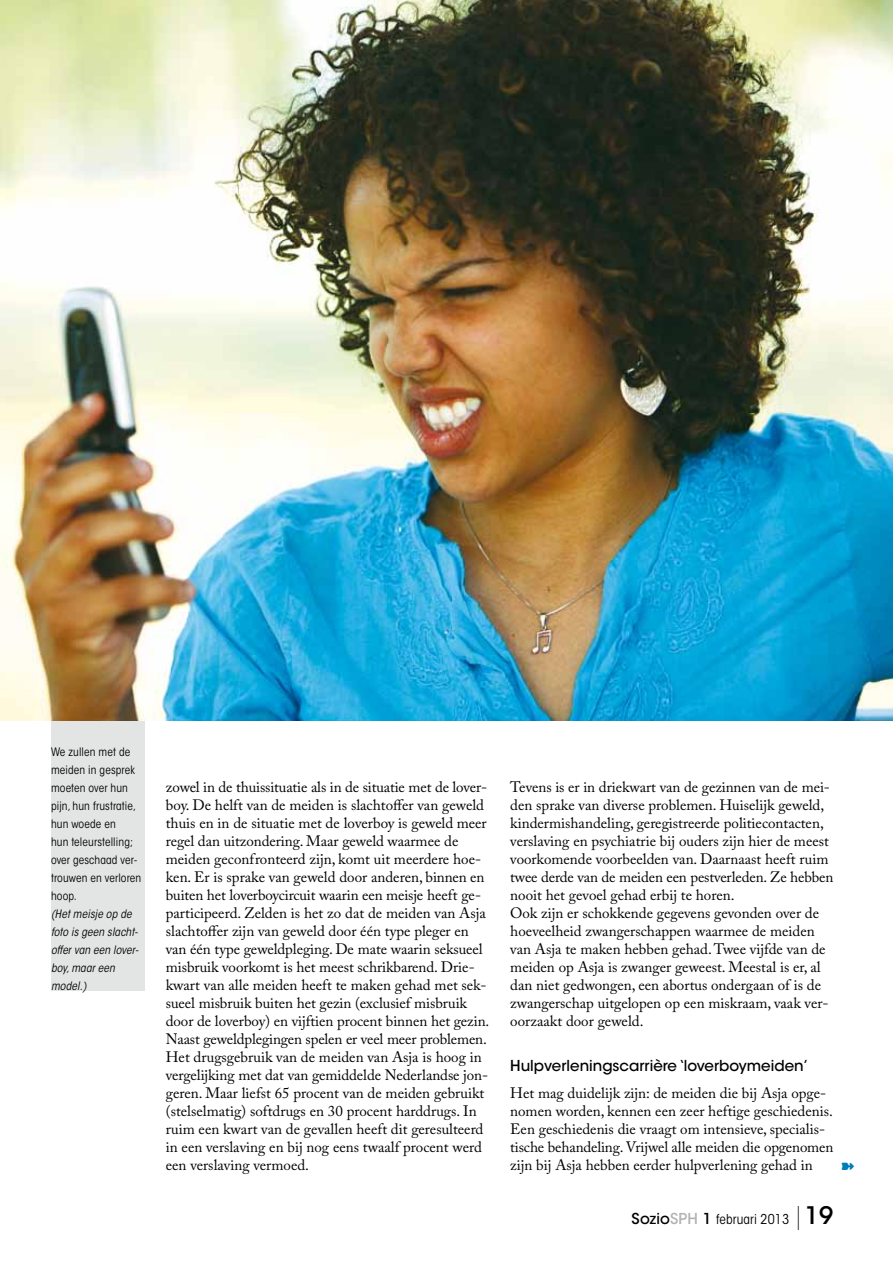
<style>
.page{position:relative;width:893px;height:1263px;background:#fff}
.page>*{position:absolute;margin:0;border:0;box-sizing:border-box;transform-origin:0 0}
.t1{font:15px/18px "Adobe Caslon Pro";color:#000}
.t2{font:500 15px "ITC Avant Garde Std";color:#000}
.t3{font:condensed 13.5px "ITC Avant Garde Std";letter-spacing:.01em;color:#000}
.t4{font:condensed 11.55px/18px "ITC Avant Garde Std";letter-spacing:.01em;color:#000}
.t5{font:italic condensed 11.55px/18px "ITC Avant Garde Std";letter-spacing:.01em;color:#000}
.s1{font-weight:500;font-stretch:normal;font-size:15px}
.s2{font-weight:500;font-stretch:normal;font-size:15px;color:#b1b3b4}
.s3{font-weight:200;font-size:24px}
.s4{font-weight:500;font-stretch:normal;font-size:24px}
</style>
<div class="page">
<div style="left:51px;top:504px;width:94px;height:486px;background:#e3e4e4"></div>
<img style="left:0;top:0;width:893px;height:720px">
<p class="t4" style="left:51px;top:743px;width:92px">We zullen met de meiden in gesprek moeten over hun pijn, hun frustratie, hun woede en<br>hun teleurstelling; over geschaad ver&shy;trouwen en verloren hoop.</p>
<p class="t5" style="left:51px;top:905px;width:89px">(Het meisje op de foto is geen slacht&shy;offer van een lover&shy;boy, maar een model.)</p>
<p class="t1" style="left:166px;top:778px;width:325px">zowel in de thuissituatie als in de situatie met de lover&shy;boy. De helft van de meiden is slachtoffer van geweld thuis en in de situatie met de loverboy is geweld meer regel dan uitzondering. Maar geweld waarmee de meiden geconfronteerd zijn, komt uit meerdere hoe&shy;ken. Er is sprake van geweld door anderen, binnen en buiten het loverboycircuit waarin een meisje heeft ge&shy;participeerd. Zelden is het zo dat de meiden van Asja slachtoffer zijn van geweld door één type pleger en van één type geweldpleging. De mate waarin seksueel misbruik voorkomt is het meest schrikbarend. Drie&shy;kwart van alle meiden heeft te maken gehad met sek&shy;sueel misbruik buiten het gezin (exclusief misbruik door de loverboy) en vijftien procent binnen het gezin.<br>Naast geweldplegingen spelen er veel meer problemen.<br>Het drugsgebruik van de meiden van Asja is hoog in vergelijking met dat van gemiddelde Nederlandse jon&shy;geren. Maar liefst 65 procent van de meiden gebruikt (stelselmatig) softdrugs en 30 procent harddrugs. In ruim een kwart van de gevallen heeft dit geresulteerd in een verslaving en bij nog eens twaalf procent werd een verslaving vermoed.</p>
<p class="t1" style="left:510px;top:778px;width:325px">Tevens is er in driekwart van de gezinnen van de mei&shy;den sprake van diverse problemen. Huiselijk geweld, kindermishandeling, geregistreerde politiecontacten, verslaving en psychiatrie bij ouders zijn hier de meest voorkomende voorbeelden van. Daarnaast heeft ruim twee derde van de meiden een pestverleden. Ze hebben nooit het gevoel gehad erbij te horen.<br>Ook zijn er schokkende gegevens gevonden over de hoeveelheid zwangerschappen waarmee de meiden van Asja te maken hebben gehad. Twee vijfde van de meiden op Asja is zwanger geweest. Meestal is er, al dan niet gedwongen, een abortus ondergaan of is de zwangerschap uitgelopen op een miskraam, vaak ver&shy;oorzaakt door geweld.</p>
<p class="t2" style="left:510px;top:1056px;width:299px">Hulpverleningscarrière ‘loverboymeiden’</p>
<p class="t1" style="left:510px;top:1084px;width:325px">Het mag duidelijk zijn: de meiden die bij Asja opge&shy;nomen worden, kennen een zeer heftige geschiedenis.<br>Een geschiedenis die vraagt om intensieve, specialis&shy;tische behandeling. Vrijwel alle meiden die opgenomen zijn bij Asja hebben eerder hulpverlening gehad in</p>
<p class="t3" style="left:632px;top:1211px;width:203px"><span class="s1">Sozio</span><span class="s2">SPH</span> <span class="s1">1</span> februari 2013 <span class="s3">|</span><span class="s4">19</span></p>
</div>
